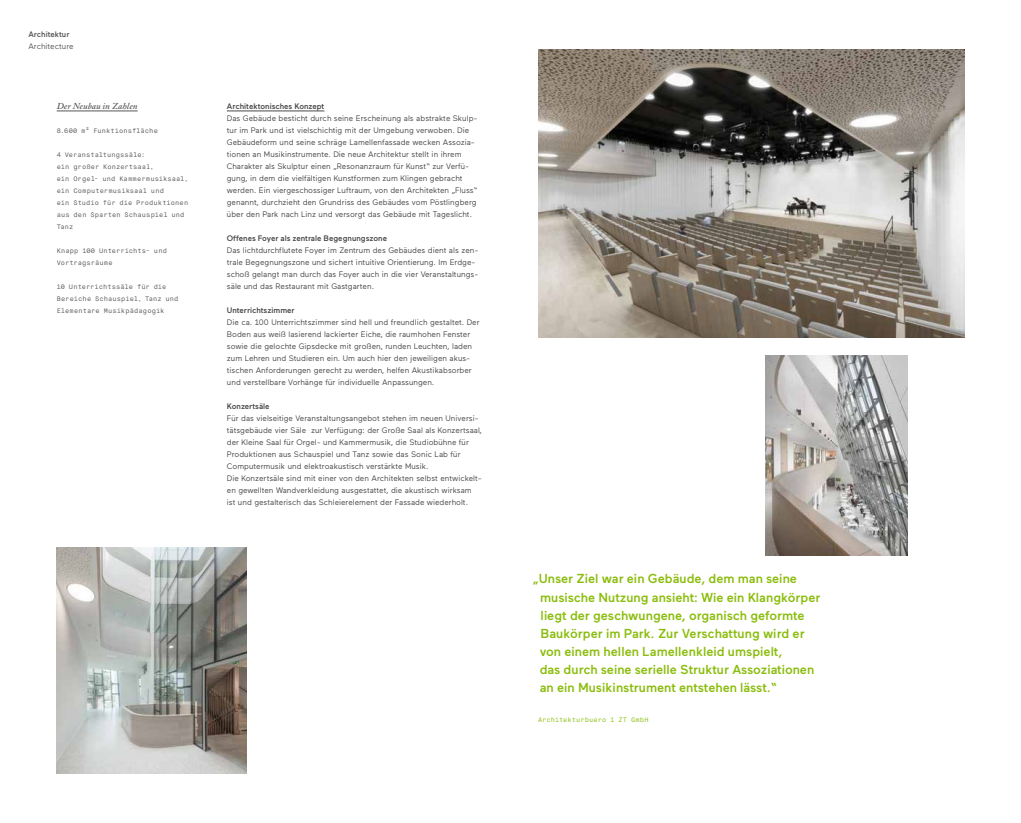
<style>
.page{position:relative;width:1021px;height:823px;background:#fff}
.page>*{position:absolute;margin:0;border:0;box-sizing:border-box;transform-origin:0 0}
.t1{font:500 13px/18px "Maax";color:#8bbd0d}
.t2{font:italic 600 9px "Adobe Caslon Pro";letter-spacing:.01em;color:#555756}
.t3{font:8px/12px "Maax";color:#474847}
.t4{font:500 8px "Maax";color:#474847}
.t5{font:8px "Maax";color:#555756}
.t6{font:500 8px "Maax";color:#555756}
.t7{font:6.5px/12px "Maison Neue Mono";letter-spacing:.015em;color:#555756}
.t8{font:6.5px "Maison Neue Mono";letter-spacing:.025em;color:#8bbd0d}
</style>
<div class="page">
<img style="left:57px;top:547px;width:190px;height:225px">
<hr style="left:227px;top:111px;width:97px;height:1px;background:#474847">
<img style="left:765px;top:355px;width:142px;height:200px">
<img style="left:539px;top:50px;width:425px;height:288px">
<hr style="left:57px;top:111px;width:81px;height:1px;background:#555756">
<p class="t6" style="left:28px;top:30px;width:43px">Architektur</p>
<p class="t5" style="left:28px;top:42px;width:47px">Architecture</p>
<p class="t2" style="left:57px;top:100px;width:82px">Der Neubau in Zahlen</p>
<p class="t7" style="left:57px;top:125px;width:103px">8.600 m² Funktionsfläche</p>
<p class="t7" style="left:57px;top:149px;width:133px">4 Veranstaltungssäle:<br>ein großer Konzertsaal,<br>ein Orgel- und Kammermusiksaal, ein Computermusiksaal und<br>ein Studio für die Produktionen aus den Sparten Schauspiel und<br>Tanz</p>
<p class="t7" style="left:57px;top:245px;width:112px">Knapp 100 Unterrichts- und<br>Vortragsräume</p>
<p class="t7" style="left:57px;top:281px;width:123px">10 Unterrichtssäle für die<br>Bereiche Schauspiel, Tanz und<br>Elementare Musikpädagogik</p>
<p class="t4" style="left:227px;top:102px;width:99px">Architektonisches Konzept</p>
<p class="t3" style="left:227px;top:112px;width:252px">Das Gebäude besticht durch seine Erscheinung als abstrakte Skulp&shy;tur im Park und ist vielschichtig mit der Umgebung verwoben. Die Gebäudeform und seine schräge Lamellenfassade wecken Assozia&shy;tionen an Musikinstrumente. Die neue Architektur stellt in ihrem Charakter als Skulptur einen „Resonanzraum für Kunst“ zur Verfü&shy;gung, in dem die vielfältigen Kunstformen zum Klingen gebracht werden. Ein viergeschossiger Luftraum, von den Architekten „Fluss“ genannt, durchzieht den Grundriss des Gebäudes vom Pöstlingberg über den Park nach Linz und versorgt das Gebäude mit Tageslicht.</p>
<p class="t4" style="left:227px;top:234px;width:162px">Offenes Foyer als zentrale Begegnungszone</p>
<p class="t3" style="left:227px;top:244px;width:253px">Das lichtdurchflutete Foyer im Zentrum des Gebäudes dient als zen&shy;trale Begegnungszone und sichert intuitive Orientierung. Im Erdge&shy;schoß gelangt man durch das Foyer auch in die vier Veranstaltungs&shy;säle und das Restaurant mit Gastgarten.</p>
<p class="t4" style="left:227px;top:306px;width:69px">Unterrichtszimmer</p>
<p class="t3" style="left:227px;top:316px;width:254px">Die ca. 100 Unterrichtszimmer sind hell und freundlich gestaltet. Der Boden aus weiß lasierend lackierter Eiche, die raumhohen Fenster sowie die gelochte Gipsdecke mit großen, runden Leuchten, laden zum Lehren und Studieren ein. Um auch hier den jeweiligen akus&shy;tischen Anforderungen gerecht zu werden, helfen Akustikabsorber und verstellbare Vorhänge für individuelle Anpassungen.</p>
<p class="t4" style="left:227px;top:402px;width:44px">Konzertsäle</p>
<p class="t3" style="left:227px;top:412px;width:257px">Für das vielseitige Veranstaltungsangebot stehen im neuen Universi&shy;tätsgebäude vier Säle zur Verfügung: der Große Saal als Konzertsaal, der Kleine Saal für Orgel- und Kammermusik, die Studiobühne für Produktionen aus Schauspiel und Tanz sowie das Sonic Lab für Computermusik und elektroakustisch verstärkte Musik.<br>Die Konzertsäle sind mit einer von den Architekten selbst entwickelt&shy;en gewellten Wandverkleidung ausgestattet, die akustisch wirksam ist und gestalterisch das Schleierelement der Fassade wiederholt.</p>
<p class="t1" style="left:539px;top:569px;width:282px;text-indent:-7px">„Unser Ziel war ein Gebäude, dem man seine musische Nutzung ansieht: Wie ein Klangkörper liegt der geschwungene, organisch geformte Baukörper im Park. Zur Verschattung wird er von einem hellen Lamellenkleid umspielt,<br>das durch seine serielle Struktur Assoziationen an ein Musikinstrument entstehen lässt.“</p>
<p class="t8" style="left:538px;top:714px;width:112px">Architekturbuero 1 ZT GmbH</p>
</div>
